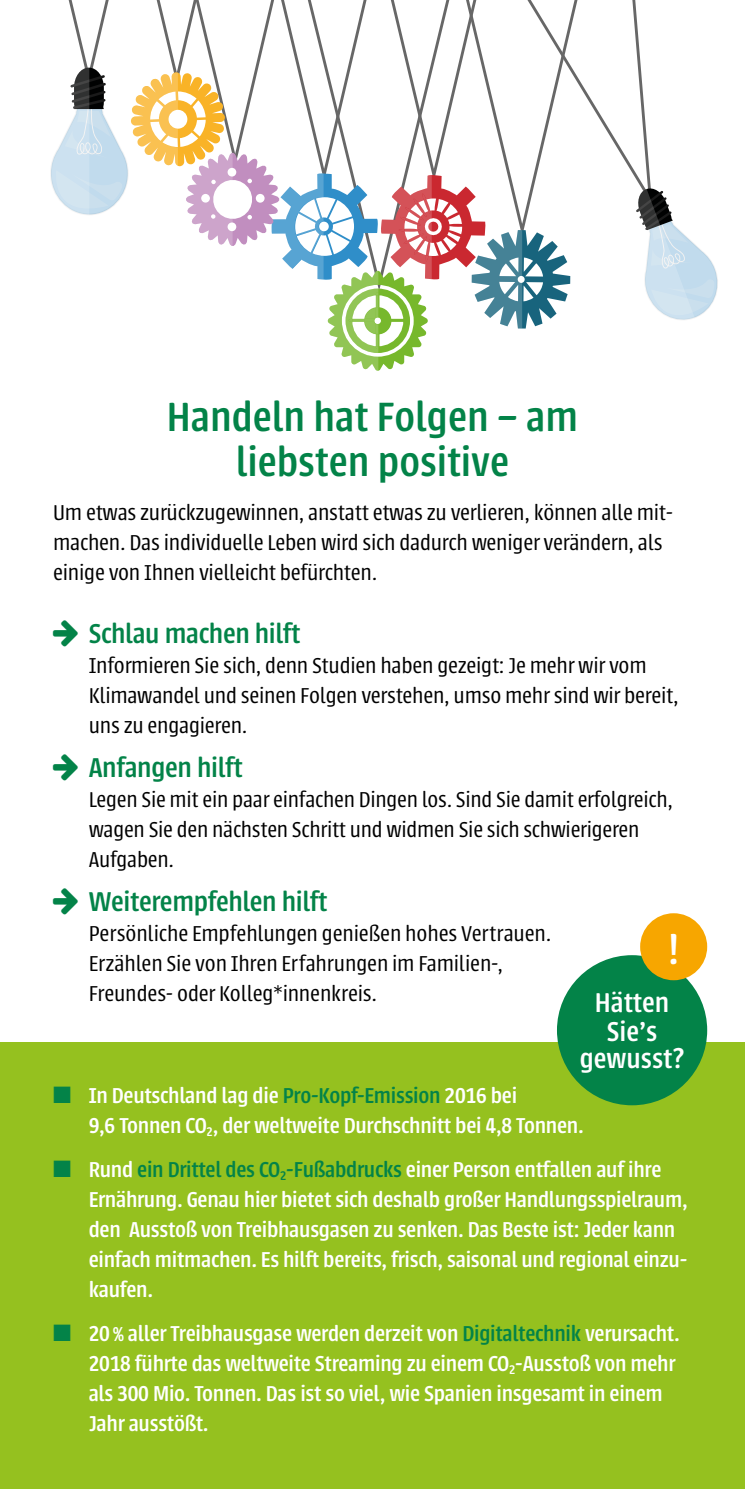
<style>
.page{position:relative;width:745px;height:1489px;background:#fff}
.page>*{position:absolute;margin:0;border:0;box-sizing:border-box;transform-origin:0 0}
.t1{font:500 45px/45px "Urbana";color:#038348;text-align:center}
.t2{font:500 45px "Urbana";color:#fff}
.t3{font:500 30px "Urbana";letter-spacing:-.01em;color:#038348}
.t4{font:500 30px/28px "Urbana";color:#fff;text-align:center}
.t5{font:300 23.75px/30px "Urbana";letter-spacing:-.01em;color:#000}
.t6{font:500 23.75px/30px "Urbana";letter-spacing:-.01em;color:#fff}
.s1{color:#038348}
</style>
<div class="page">
<div style="left:0;top:1042px;width:744px;height:446px;background:#95c11f"></div>
<svg style="left:50px;top:0;width:668px;height:371px"></svg>
<div style="left:556px;top:955px;width:150px;height:150px;background:#038348;border-radius:50%"></div>
<div style="left:639px;top:913px;width:67px;height:67px;background:#f7a600;border-radius:50%"></div>
<h1 class="t1" style="left:167px;top:394px;width:412px">Handeln hat Folgen – am liebsten positive</h1>
<p class="t5" style="left:53px;top:497px;width:619px">Um etwas zurückzugewinnen, anstatt etwas zu verlieren, können alle mit&shy;machen. Das individuelle Leben wird sich dadurch weniger verändern, als einige von Ihnen vielleicht befürchten.</p>
<p class="t3" style="left:89px;top:616px;width:213px">Schlau machen hilft</p>
<p class="t5" style="left:89px;top:650px;width:591px">Informieren Sie sich, denn Studien haben gezeigt: Je mehr wir vom<br>Klimawandel und seinen Folgen verstehen, umso mehr sind wir bereit, uns zu engagieren.</p>
<p class="t3" style="left:89px;top:751px;width:155px">Anfangen hilft</p>
<p class="t5" style="left:89px;top:784px;width:585px">Legen Sie mit ein paar einfachen Dingen los. Sind Sie damit erfolgreich, wagen Sie den nächsten Schritt und widmen Sie sich schwierigeren<br>Aufgaben.</p>
<p class="t3" style="left:89px;top:885px;width:240px">Weiterempfehlen hilft</p>
<p class="t5" style="left:89px;top:918px;width:464px">Persönliche Empfehlungen genießen hohes Vertrauen.<br>Erzählen Sie von Ihren Erfahrungen im Familien-,<br>Freundes- oder Kolleg*innenkreis.</p>
<h1 class="t2" style="left:667px;top:924px;width:12px">!</h1>
<p class="t4" style="left:579px;top:988px;width:106px">Hätten<br>Sie’s gewusst?</p>
<p class="t6" style="left:89px;top:1080px;width:496px;text-indent:-35px"><span class="s1">■</span> In Deutschland lag die <span class="s1">Pro-Kopf-Emission</span> 2016 bei<br>9,6 Tonnen CO<sub>2</sub>, der weltweite Durchschnitt bei 4,8 Tonnen.</p>
<p class="t6" style="left:89px;top:1154px;width:600px;text-indent:-35px"><span class="s1">■</span> Rund <span class="s1">ein Drittel des CO</span><sub>2</sub><span class="s1">-Fußabdrucks</span> einer Person entfallen auf ihre Ernährung. Genau hier bietet sich deshalb großer Handlungsspielraum, den Ausstoß von Treibhausgasen zu senken. Das Beste ist: Jeder kann einfach mitmachen. Es hilft bereits, frisch, saisonal und regional einzu&shy;kaufen.</p>
<p class="t6" style="left:89px;top:1318px;width:592px;text-indent:-35px"><span class="s1">■</span> 20 % aller Treibhausgase werden derzeit von <span class="s1">Digitaltechnik</span> verursacht.<br>2018 führte das weltweite Streaming zu einem CO<sub>2</sub>-Ausstoß von mehr als 300 Mio. Tonnen. Das ist so viel, wie Spanien insgesamt in einem Jahr ausstößt.</p>
</div>
